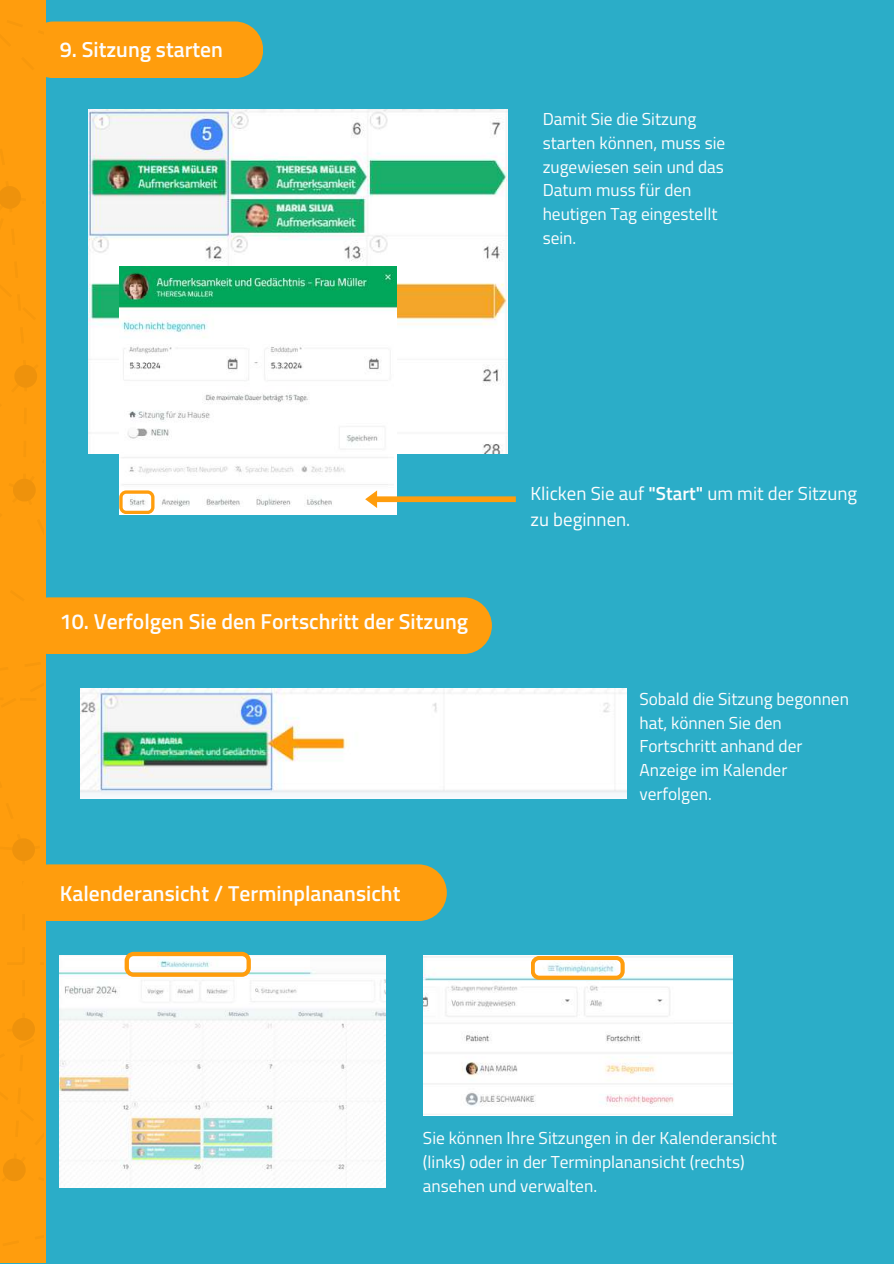
<style>
.page{position:relative;width:894px;height:1264px;background:#fff}
.page>*{position:absolute;margin:0;border:0;box-sizing:border-box;transform-origin:0 0}
.t1{font:600 21.6px "Titillium Web";color:#fdfdfe}
.t2{font:18.75px/25.8px "Titillium Web";color:#fdfdfe}
.t3{font:17.25px/23.7px "Titillium Web";color:#fdfdfe}
.s1{font-weight:600}
</style>
<div class="page">
<div style="left:0;top:0;width:893px;height:1263px;background:#2badc8"></div>
<div style="left:25px;top:21px;width:238px;height:57px;background:#ff9d0d;border-radius:28px"></div>
<div style="left:0;top:0;width:46px;height:1262px;background:#ff9d0d"></div>
<hr style="left:22px;top:946px;width:3px;height:17px;background:#f7980c">
<hr style="left:22px;top:914px;width:3px;height:16px;background:#f7980c">
<hr style="left:22px;top:881px;width:3px;height:16px;background:#f9990c">
<svg style="left:0;top:1018px;width:43px;height:245px"></svg>
<svg style="left:0;top:186px;width:37px;height:675px"></svg>
<div style="left:21px;top:597px;width:471px;height:57px;background:#ff9d0d;border-radius:28px"></div>
<img style="left:81px;top:689px;width:545px;height:109px">
<div style="left:21px;top:864px;width:425px;height:57px;background:#ff9d0d;border-radius:28px"></div>
<img style="left:60px;top:955px;width:325px;height:232px">
<svg style="left:125px;top:951px;width:126px;height:25px;background:#efd6a6"></svg>
<img style="left:423px;top:955px;width:308px;height:160px">
<svg style="left:530px;top:955px;width:94px;height:24px;background:#f4d8a7"></svg>
<img style="left:89px;top:109px;width:418px;height:344px">
<img style="left:119px;top:266px;width:277px;height:248px">
<svg style="left:365px;top:490px;width:150px;height:18px"></svg>
<svg style="left:119px;top:490px;width:35px;height:24px"></svg>
<p class="t1" style="left:60px;top:32px;width:165px">9. Sitzung starten</p>
<p class="t3" style="left:542px;top:107px;width:184px">Damit Sie die Sitzung starten können, muss sie zugewiesen sein und das<br>Datum muss für den heutigen Tag eingestellt sein.</p>
<p class="t1" style="left:60px;top:605px;width:410px">10. Verfolgen Sie den Fortschritt der Sitzung</p>
<p class="t1" style="left:60px;top:876px;width:342px">Kalenderansicht / Terminplanansicht</p>
<p class="t2" style="left:530px;top:480px;width:328px">Klicken Sie auf <span class="s1">"Start"</span> um mit der Sitzung zu beginnen.</p>
<p class="t3" style="left:639px;top:687px;width:211px">Sobald die Sitzung begonnen hat, können Sie den<br>Fortschritt anhand der<br>Anzeige im Kalender verfolgen.</p>
<p class="t3" style="left:423px;top:1125px;width:355px">Sie können Ihre Sitzungen in der Kalenderansicht (links) oder in der Terminplanansicht (rechts) ansehen und verwalten.</p>
</div>
